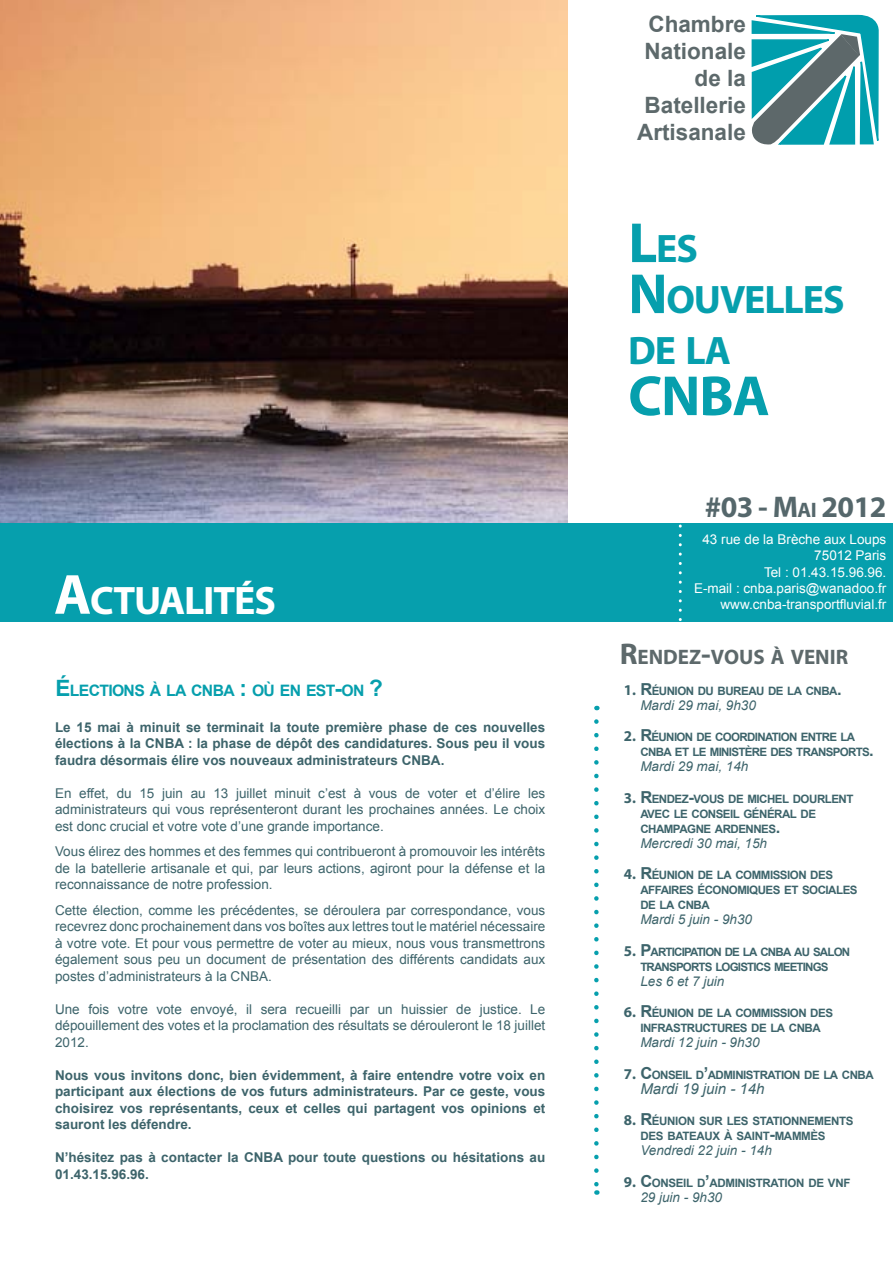
<style>
.page{position:relative;width:893px;height:1263px;background:#fff}
.page>*{position:absolute;margin:0;border:0;box-sizing:border-box;transform-origin:0 0}
.t1{font:700 57px "Myriad Pro";color:#069fad}
.t2{font:700 39.9px/51px "Myriad Pro";letter-spacing:-.03em;color:#069fad}
.t3{font:700 39.9px "Myriad Pro";letter-spacing:-.03em;color:#fff}
.t4{font:700 30px "Myriad Pro";letter-spacing:-.02em;color:#55676b}
.t5{font:700 22.5px/27px "Arial";color:#5d696b;text-align:right}
.t6{font:700 21px "Myriad Pro";color:#5d696b}
.t7{font:700 15.75px "Arial";letter-spacing:-.045em;color:#069fad}
.t8{font:700 15px "Myriad Pro";color:#3d646b}
.t9{font:italic 15px "Arial";color:#3d646b}
.t10{font:13.5px/16.5px "Arial";color:#3d646b;text-align:justify}
.t11{font:700 13.5px/16.5px "Arial";color:#3d646b;text-align:justify}
.t12{font:italic 13.5px "Arial";color:#3d646b}
.t13{font:13.5px/16.2px "Arial";color:#fff;text-align:right}
.t14{font:700 11.55px/15px "Arial";letter-spacing:-.045em;color:#3d646b}
.t15{font:700 11.55px/15px "Arial";letter-spacing:-.07em;color:#3d646b}
.s1{font-size:57px}
.s2{font-size:22.5px}
.s3{font-size:21px}
.s4{font-size:30px}
.s5{font-size:16.5px}
</style>
<div class="page">
<img style="left:0;top:0;width:567px;height:523px">
<div style="left:0;top:523px;width:893px;height:98px;background:#069fad"></div>
<svg style="left:594px;top:721px;width:5px;height:474px"></svg>
<svg style="left:751px;top:14px;width:128px;height:131px"></svg>
<svg style="left:679px;top:526px;width:3px;height:96px"></svg>
<h2 class="t3" style="left:54px;top:574px;width:223px"><span class="s1">A</span>CTUALITÉS</h2>
<p class="t7" style="left:56px;top:680px;width:329px"><span class="s2">é</span>LECTIONS À LA CNBA <span class="s2">:</span> OÙ EN EST<span class="s2">-</span>ON <span class="s2">?</span></p>
<p class="t11" style="left:55px;top:719px;width:492px">Le 15 mai à minuit se terminait la toute première phase de ces nouvelles élections à la CNBA : la phase de dépôt des candidatures. Sous peu il vous faudra désormais élire vos nouveaux administrateurs CNBA.</p>
<p class="t10" style="left:55px;top:785px;width:492px">En effet, du 15 juin au 13 juillet minuit c’est à vous de voter et d’élire les administrateurs qui vous représenteront durant les prochaines années. Le choix est donc crucial et votre vote d’une grande importance.</p>
<p class="t10" style="left:55px;top:843px;width:492px">Vous élirez des hommes et des femmes qui contribueront à promouvoir les intérêts de la batellerie artisanale et qui, par leurs actions, agiront pour la défense et la reconnaissance de notre profession.</p>
<p class="t10" style="left:55px;top:902px;width:492px">Cette élection, comme les précédentes, se déroulera par correspondance, vous recevrez donc prochainement dans vos boîtes aux lettres tout le matériel nécessaire à votre vote. Et pour vous permettre de voter au mieux, nous vous transmettrons également sous peu un document de présentation des différents candidats aux postes d’administrateurs à la CNBA.</p>
<p class="t10" style="left:55px;top:1001px;width:492px">Une fois votre vote envoyé, il sera recueilli par un huissier de justice. Le dépouillement des votes et la proclamation des résultats se dérouleront le 18 juillet 2012.</p>
<p class="t11" style="left:55px;top:1067px;width:492px">Nous vous invitons donc, bien évidemment, à faire entendre votre voix en participant aux élections de vos futurs administrateurs. Par ce geste, vous choisirez vos représentants, ceux et celles qui partagent vos opinions et sauront les défendre.</p>
<p class="t11" style="left:55px;top:1149px;width:492px">N’hésitez pas à contacter la CNBA pour toute questions ou hésitations au<br>01.43.15.96.96.</p>
<h3 class="t5" style="left:637px;top:12px;width:110px">Chambre<br>Nationale de la<br>Batellerie<br>Artisanale</h3>
<h2 class="t2" style="left:628px;top:222px;width:218px"><span class="s1">L</span>ES<br><span class="s1">N</span> OUVELLES<br>DE LA</h2>
<h1 class="t1" style="left:628px;top:359px;width:143px">CN BA</h1>
<h3 class="t4" style="left:705px;top:487px;width:183px">#03 - M<span class="s3">AI</span> 2012</h3>
<p class="t13" style="left:694px;top:531px;width:194px">43 rue de la Brèche aux Loups<br>75012 Paris<br>Tel : 01.43.15.96.96.<br>E-mail : cnba.paris@wanadoo.fr www.cnba-transportfluvial.fr</p>
<h3 class="t6" style="left:620px;top:643px;width:228px"><span class="s4">R</span>ENDEZ<span class="s4">-</span>VOUS À VENIR</h3>
<p class="t14" style="left:640px;top:683px;width:203px"><span class="s5">R</span>ÉUNION DU BUREAU DE LA CNBA<span class="s5">.</span></p>
<p class="t12" style="left:640px;top:696px;width:117px">Mardi 29 mai, 9h30</p>
<p class="t14" style="left:640px;top:730px;width:235px"><span class="s5">R</span>ÉUNION DE COORDINATION ENTRE LA<br>CNBA ET LE MINISTÈRE DES TRANSPORTS<span class="s5">.</span></p>
<p class="t12" style="left:640px;top:757px;width:110px">Mardi 29 mai, 14h</p>
<p class="t14" style="left:640px;top:791px;width:215px"><span class="s5">R</span>ENDEZ<span class="s5">-</span>VOUS DE MICHEL DOURLENT<br>AVEC LE CONSEIL GÉNÉRAL DE<br>CHAMPAGNE ARDENNES<span class="s5">.</span></p>
<p class="t12" style="left:640px;top:834px;width:128px">Mercredi 30 mai, 15h</p>
<p class="t14" style="left:640px;top:868px;width:219px"><span class="s5">R</span>ÉUNION DE LA COMMISSION DES<br>AFFAIRES ÉCONOMIQUES ET SOCIALES<br>DE LA CNBA</p>
<p class="t12" style="left:640px;top:910px;width:113px">Mardi 5 juin - 9h30</p>
<p class="t15" style="left:640px;top:944px;width:211px"><span class="s5">P</span>ARTICIPATION DE LA CNBA AU SALON<br>TRANSPORTS LOGISTICS MEETINGS</p>
<p class="t12" style="left:640px;top:972px;width:86px">Les 6 et 7 juin</p>
<p class="t14" style="left:640px;top:1006px;width:194px"><span class="s5">R</span>ÉUNION DE LA COMMISSION DES<br>INFRASTRUCTURES DE LA CNBA</p>
<p class="t12" style="left:640px;top:1033px;width:121px">Mardi 12 juin - 9h30</p>
<p class="t14" style="left:640px;top:1067px;width:235px"><span class="s5">C</span>ONSEIL D<span class="s5">’</span>ADMINISTRATION DE LA CNBA</p>
<p class="t9" style="left:640px;top:1078px;width:126px">Mardi 19 juin - 14h</p>
<p class="t14" style="left:640px;top:1114px;width:215px"><span class="s5">R</span>ÉUNION SUR LES STATIONNEMENTS<br>DES BATEAUX À SAINT<span class="s5">-</span>MAMMÈS</p>
<p class="t12" style="left:640px;top:1141px;width:133px">Vendredi 22 juin - 14h</p>
<p class="t14" style="left:640px;top:1175px;width:212px"><span class="s5">C</span>ONSEIL D<span class="s5">’</span>ADMINISTRATION DE VNF</p>
<p class="t12" style="left:640px;top:1188px;width:83px">29 juin - 9h30</p>
<p class="t8" style="left:624px;top:680px;width:14px">1.</p>
<p class="t8" style="left:624px;top:726px;width:14px">2.</p>
<p class="t8" style="left:624px;top:788px;width:14px">3.</p>
<p class="t8" style="left:624px;top:864px;width:14px">4.</p>
<p class="t8" style="left:624px;top:941px;width:14px">5.</p>
<p class="t8" style="left:624px;top:1002px;width:14px">6.</p>
<p class="t8" style="left:624px;top:1064px;width:14px">7.</p>
<p class="t8" style="left:624px;top:1110px;width:14px">8.</p>
<p class="t8" style="left:624px;top:1172px;width:14px">9.</p>
</div>
